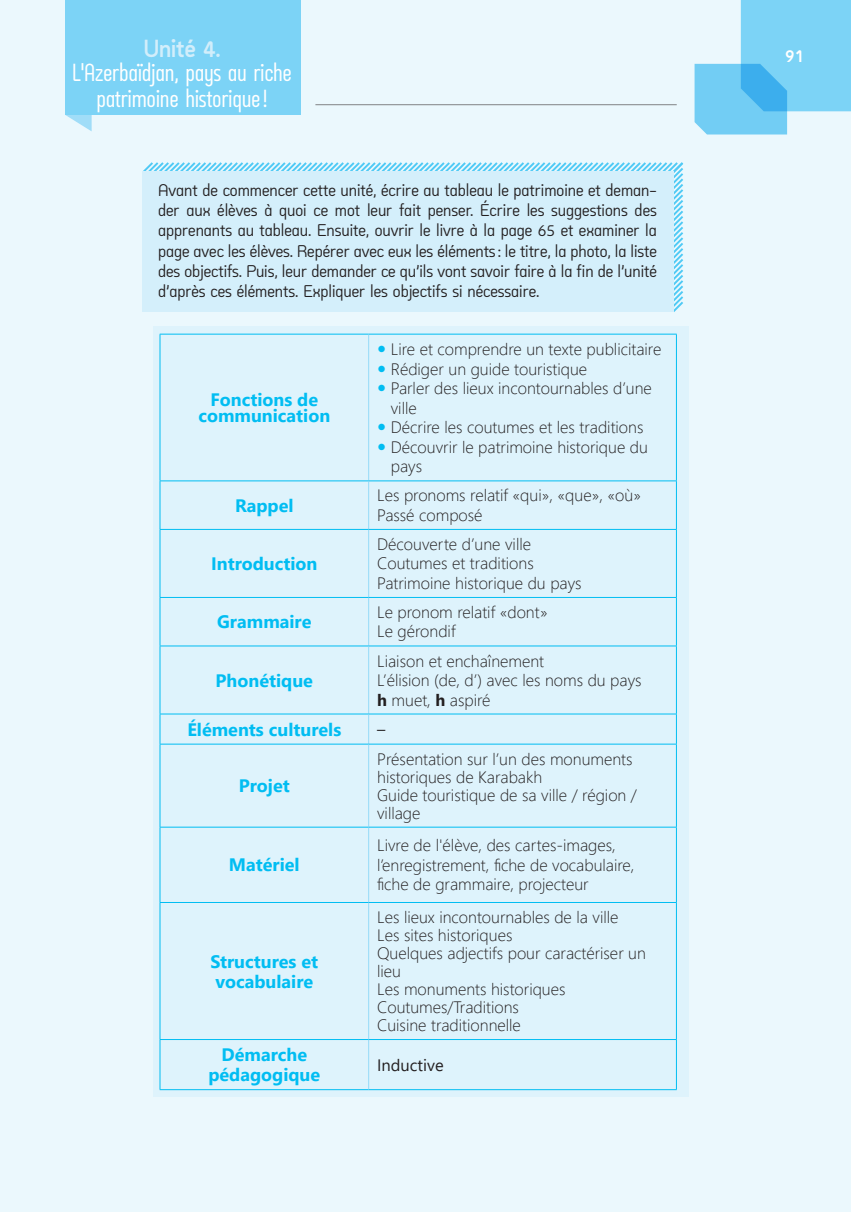
<style>
.page{position:relative;width:851px;height:1212px;background:#fff}
.page>*{position:absolute;margin:0;border:0;box-sizing:border-box;transform-origin:0 0}
.t1{font:condensed 24px/25.5px "Arch";letter-spacing:-.015em;color:#fff;text-align:center}
.t2{font:700 24px "Arch";color:#d2eefb}
.t3{font:700 18px/20px "Segoe UI";color:#01bdf2;text-align:center}
.t4{font:700 18px "Arch";color:#fff}
.t5{font:300 16.5px/19.5px "Segoe UI";color:#231f20}
.t6{font:16.5px/20.2px "Arch";color:#231f20;text-align:justify}
.t7{font:16.5px "Segoe UI";color:#231f20}
.s1{font-weight:700}
</style>
<div class="page">
<div style="left:0;top:0;width:850px;height:1212px;background:#ebf8fd"></div>
<svg style="left:694px;top:0;width:156px;height:134px"></svg>
<hr style="left:315px;top:104px;width:361px;height:1px;background:#808285">
<svg style="left:66px;top:115px;width:26px;height:16px"></svg>
<div style="left:65px;top:0;width:235px;height:115px;background:#7cd3f6"></div>
<div style="left:153px;top:327px;width:535px;height:770px;background:#def3fc"></div>
<hr style="left:160px;top:334px;width:1px;height:147px;background:#01bdf2">
<hr style="left:160px;top:334px;width:208px;height:1px;background:#01bdf2">
<hr style="left:368px;top:334px;width:1px;height:147px;background:#95daf8">
<hr style="left:368px;top:334px;width:308px;height:1px;background:#01bdf2">
<hr style="left:676px;top:334px;width:1px;height:147px;background:#01bdf2">
<hr style="left:160px;top:481px;width:1px;height:48px;background:#01bdf2">
<hr style="left:160px;top:481px;width:208px;height:1px;background:#01bdf2">
<hr style="left:368px;top:481px;width:1px;height:48px;background:#95daf8">
<hr style="left:368px;top:481px;width:308px;height:1px;background:#01bdf2">
<hr style="left:676px;top:481px;width:1px;height:48px;background:#01bdf2">
<hr style="left:160px;top:530px;width:1px;height:67px;background:#01bdf2">
<hr style="left:160px;top:529px;width:208px;height:1px;background:#01bdf2">
<hr style="left:368px;top:530px;width:1px;height:67px;background:#95daf8">
<hr style="left:368px;top:529px;width:308px;height:1px;background:#01bdf2">
<hr style="left:676px;top:530px;width:1px;height:67px;background:#01bdf2">
<hr style="left:160px;top:598px;width:1px;height:48px;background:#01bdf2">
<hr style="left:160px;top:597px;width:208px;height:1px;background:#01bdf2">
<hr style="left:368px;top:598px;width:1px;height:48px;background:#95daf8">
<hr style="left:368px;top:597px;width:308px;height:1px;background:#01bdf2">
<hr style="left:676px;top:598px;width:1px;height:48px;background:#01bdf2">
<hr style="left:160px;top:646px;width:1px;height:68px;background:#01bdf2">
<hr style="left:160px;top:646px;width:208px;height:1px;background:#01bdf2">
<hr style="left:368px;top:646px;width:1px;height:68px;background:#95daf8">
<hr style="left:368px;top:646px;width:308px;height:1px;background:#01bdf2">
<hr style="left:676px;top:646px;width:1px;height:68px;background:#01bdf2">
<hr style="left:160px;top:714px;width:1px;height:30px;background:#01bdf2">
<hr style="left:160px;top:714px;width:208px;height:1px;background:#01bdf2">
<hr style="left:368px;top:714px;width:1px;height:30px;background:#95daf8">
<hr style="left:368px;top:714px;width:308px;height:1px;background:#01bdf2">
<hr style="left:676px;top:714px;width:1px;height:30px;background:#01bdf2">
<hr style="left:160px;top:744px;width:1px;height:83px;background:#01bdf2">
<hr style="left:160px;top:827px;width:1px;height:75px;background:#01bdf2">
<hr style="left:160px;top:903px;width:1px;height:136px;background:#01bdf2">
<hr style="left:160px;top:1040px;width:1px;height:49px;background:#01bdf2">
<hr style="left:160px;top:744px;width:208px;height:1px;background:#01bdf2">
<hr style="left:160px;top:827px;width:208px;height:1px;background:#01bdf2">
<hr style="left:160px;top:902px;width:208px;height:1px;background:#01bdf2">
<hr style="left:160px;top:1039px;width:208px;height:1px;background:#01bdf2">
<hr style="left:160px;top:1089px;width:208px;height:1px;background:#01bdf2">
<hr style="left:368px;top:744px;width:1px;height:83px;background:#95daf8">
<hr style="left:368px;top:827px;width:1px;height:75px;background:#95daf8">
<hr style="left:368px;top:903px;width:1px;height:136px;background:#95daf8">
<hr style="left:368px;top:1040px;width:1px;height:49px;background:#95daf8">
<hr style="left:368px;top:744px;width:308px;height:1px;background:#01bdf2">
<hr style="left:676px;top:744px;width:1px;height:83px;background:#01bdf2">
<hr style="left:676px;top:827px;width:1px;height:75px;background:#01bdf2">
<hr style="left:676px;top:903px;width:1px;height:136px;background:#01bdf2">
<hr style="left:676px;top:1040px;width:1px;height:49px;background:#01bdf2">
<hr style="left:368px;top:827px;width:308px;height:1px;background:#01bdf2">
<hr style="left:368px;top:902px;width:308px;height:1px;background:#01bdf2">
<hr style="left:368px;top:1039px;width:308px;height:1px;background:#01bdf2">
<hr style="left:368px;top:1089px;width:308px;height:1px;background:#01bdf2">
<svg style="left:143px;top:162px;width:541px;height:150px"></svg>
<div style="left:142px;top:171px;width:532px;height:141px;background:#d4effb"></div>
<h1 class="t2" style="left:144px;top:34px;width:78px">Unité 4.</h1>
<p class="t4" style="left:785px;top:45px;width:20px">91</p>
<h1 class="t1" style="left:72px;top:60px;width:221px">L'Azerbaïdjan, pays au riche patrimoine historique!</h1>
<p class="t6" style="left:158px;top:180px;width:500px">Avant de commencer cette unité, écrire au tableau le patrimoine et deman&shy;der aux élèves à quoi ce mot leur fait penser. Écrire les suggestions des apprenants au tableau. Ensuite, ouvrir le livre à la page 65 et examiner la page avec les élèves. Repérer avec eux les éléments : le titre, la photo, la liste des objectifs. Puis, leur demander ce qu’ils vont savoir faire à la fin de l’unité d’après ces éléments. Expliquer les objectifs si nécessaire.</p>
<p class="t3" style="left:198px;top:390px;width:133px;line-height:16.5px">Fonctions de communication</p>
<p class="t5" style="left:391px;top:338px;width:272px">Lire et comprendre un texte publicitaire<br>Rédiger un guide touristique<br>Parler des lieux incontournables d’une ville<br>Décrire les coutumes et les traditions<br>Découvrir le patrimoine historique du pays</p>
<p class="t3" style="left:235px;top:494px;width:60px">Rappel</p>
<p class="t5" style="left:377px;top:484px;width:265px">Les pronoms relatif «qui», «que», «où»<br>Passé composé</p>
<p class="t3" style="left:211px;top:552px;width:108px">Introduction</p>
<p class="t5" style="left:377px;top:533px;width:206px">Découverte d’une ville<br>Coutumes et traditions<br>Patrimoine historique du pays</p>
<p class="t3" style="left:217px;top:610px;width:96px">Grammaire</p>
<p class="t5" style="left:377px;top:601px;width:172px">Le pronom relatif «dont»<br>Le gérondif</p>
<p class="t3" style="left:215px;top:669px;width:99px">Phonétique</p>
<p class="t5" style="left:377px;top:649px;width:266px">Liaison et enchaînement<br>L’élision (de, d’) avec les noms du pays <span class="s1">h</span> muet, <span class="s1">h</span> aspiré</p>
<p class="t3" style="left:187px;top:718px;width:155px">Éléments culturels</p>
<p class="t7" style="left:377px;top:714px;width:10px">–</p>
<p class="t3" style="left:239px;top:774px;width:52px">Projet</p>
<p class="t3" style="left:229px;top:853px;width:72px">Matériel</p>
<p class="t3" style="left:210px;top:950px;width:109px;text-align:left">Structures et vocabulaire</p>
<p class="t5" style="left:377px;top:748px;width:261px;line-height:18px">Présentation sur l’un des monuments historiques de Karabakh<br>Guide touristique de sa ville / région / village</p>
<p class="t5" style="left:377px;top:834px;width:259px">Livre de l'élève, des cartes-images, l’enregistrement, fiche de vocabulaire, fiche de grammaire, projecteur</p>
<p class="t5" style="left:377px;top:906px;width:270px;line-height:18px">Les lieux incontournables de la ville<br>Les sites historiques<br>Quelques adjectifs pour caractériser un lieu<br>Les monuments historiques<br>Coutumes/Traditions<br>Cuisine traditionnelle</p>
<p class="t3" style="left:208px;top:1043px;width:113px">Démarche pédagogique</p>
<p class="t7" style="left:377px;top:1049px;width:68px">Inductive</p>
</div>
